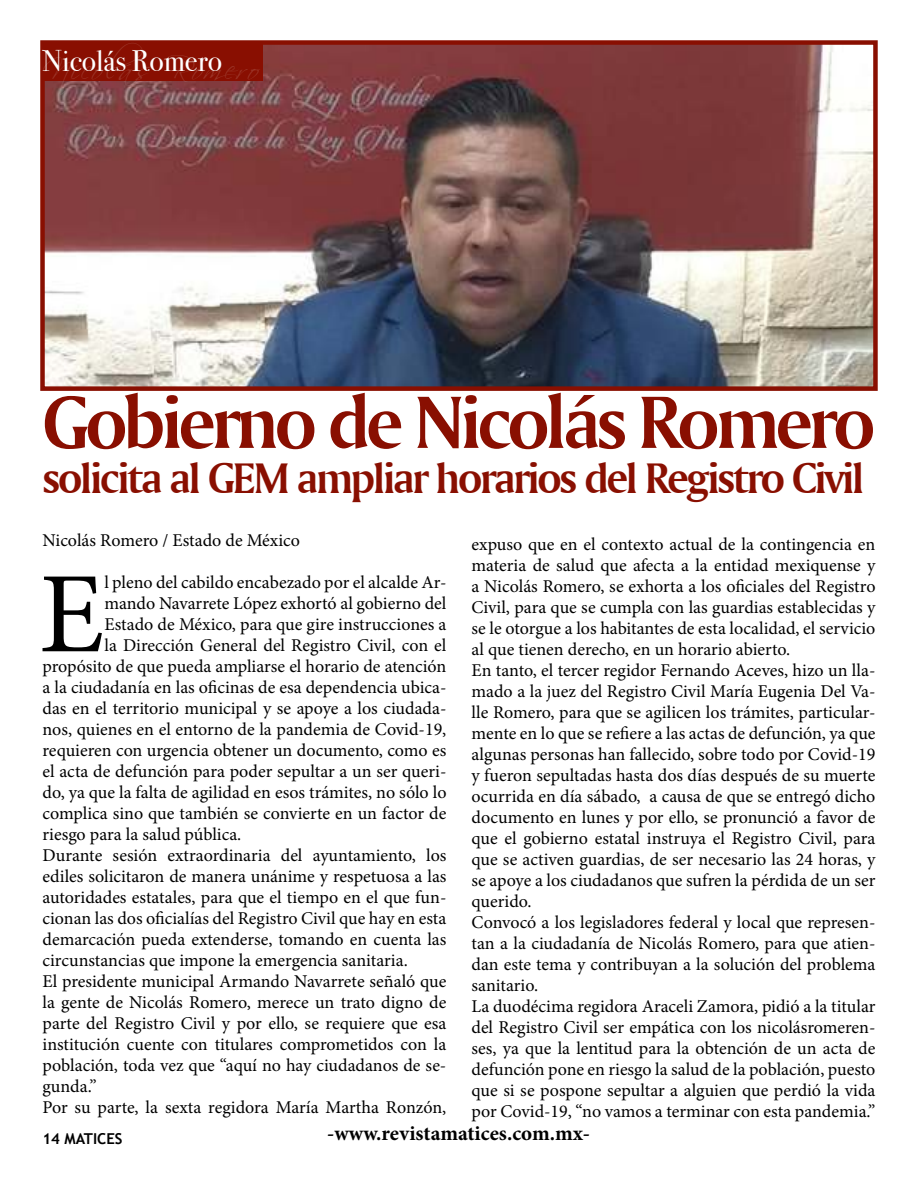
<style>
.page{position:relative;width:918px;height:1188px;background:#fff}
.page>*{position:absolute;margin:0;border:0;box-sizing:border-box;transform-origin:0 0}
.t1{font:114.9px "Minion Pro";color:#000}
.t2{font:78px "Amerigo BT Bold A";letter-spacing:-.05em;color:#890f01}
.t3{font:45px "Amerigo BT Bold A";letter-spacing:-.05em;color:#890f01}
.t4{font:30px "Bodoni Svty Two ITCTT";color:#fff}
.t5{font:30px "Scriptina";letter-spacing:.045em;color:#fff}
.t6{font:700 21px "Minion Pro";color:#000}
.t7{font:18px/21px "Minion Pro";color:#000}
.t8{font:700 15px "Trebuchet MS";color:#000}
</style>
<div class="page">
<hr style="left:917px;top:0;width:1px;height:179px;background:#2e1251">
<img style="left:45px;top:45px;width:828px;height:341px">
<div style="left:40px;top:40px;width:838px;height:351px;border:4px solid #890f01"></div>
<div style="left:43px;top:43px;width:220px;height:38px;background:#890f01"></div>
<h3 class="t5" style="left:43px;top:51px;width:217px">Nicolás Romero</h3>
<h3 class="t4" style="left:43px;top:48px;width:181px">Nicolás Romero</h3>
<h2 class="t2" style="left:43px;top:393px;width:834px">Gobierno de Nicolás Romero</h2>
<h3 class="t3" style="left:43px;top:461px;width:823px">solicita al GEM ampliar horarios del Registro Civil</h3>
<p class="t7" style="left:43px;top:531px;width:259px">Nicolás Romero / Estado de México</p>
<h1 class="t1" style="left:39px;top:558px;width:67px">E</h1>
<p class="t7" style="left:104px;top:573px;width:344px">l pleno del cabildo encabezado por el alcalde Ar-</p>
<p class="t7" style="left:104px;top:594px;width:343px">mando Navarrete López exhortó al gobierno del</p>
<p class="t7" style="left:104px;top:615px;width:344px">Estado de México, para que gire instrucciones a</p>
<p class="t7" style="left:104px;top:636px;width:343px">la Dirección General del Registro Civil, con el</p>
<p class="t7" style="left:43px;top:657px;width:405px">propósito de que pueda ampliarse el horario de atención</p>
<p class="t7" style="left:43px;top:678px;width:405px">a la ciudadanía en las oficinas de esa dependencia ubica-</p>
<p class="t7" style="left:43px;top:699px;width:405px">das en el territorio municipal y se apoye a los ciudada-</p>
<p class="t7" style="left:43px;top:720px;width:405px">nos, quienes en el entorno de la pandemia de Covid-19,</p>
<p class="t7" style="left:43px;top:741px;width:405px">requieren con urgencia obtener un documento, como es</p>
<p class="t7" style="left:43px;top:762px;width:405px">el acta de defunción para poder sepultar a un ser queri-</p>
<p class="t7" style="left:43px;top:783px;width:406px">do, ya que la falta de agilidad en esos trámites, no sólo lo</p>
<p class="t7" style="left:43px;top:804px;width:405px">complica sino que también se convierte en un factor de</p>
<p class="t7" style="left:43px;top:825px;width:200px">riesgo para la salud pública.</p>
<p class="t7" style="left:43px;top:846px;width:405px">Durante sesión extraordinaria del ayuntamiento, los</p>
<p class="t7" style="left:43px;top:867px;width:405px">ediles solicitaron de manera unánime y respetuosa a las</p>
<p class="t7" style="left:43px;top:888px;width:405px">autoridades estatales, para que el tiempo en el que fun-</p>
<p class="t7" style="left:43px;top:909px;width:405px">cionan las dos oficialías del Registro Civil que hay en esta</p>
<p class="t7" style="left:43px;top:930px;width:405px">demarcación pueda extenderse, tomando en cuenta las</p>
<p class="t7" style="left:43px;top:951px;width:367px">circunstancias que impone la emergencia sanitaria.</p>
<p class="t7" style="left:43px;top:972px;width:405px">El presidente municipal Armando Navarrete señaló que</p>
<p class="t7" style="left:43px;top:993px;width:405px">la gente de Nicolás Romero, merece un trato digno de</p>
<p class="t7" style="left:43px;top:1014px;width:405px">parte del Registro Civil y por ello, se requiere que esa</p>
<p class="t7" style="left:43px;top:1035px;width:405px">institución cuente con titulares comprometidos con la</p>
<p class="t7" style="left:43px;top:1056px;width:405px">población, toda vez que “aquí no hay ciudadanos de se-</p>
<p class="t7" style="left:43px;top:1077px;width:56px">gunda.”</p>
<p class="t7" style="left:43px;top:1098px;width:405px">Por su parte, la sexta regidora María Martha Ronzón,</p>
<p class="t7" style="left:472px;top:534px;width:406px">expuso que en el contexto actual de la contingencia en materia de salud que afecta a la entidad mexiquense y a Nicolás Romero, se exhorta a los oficiales del Registro Civil, para que se cumpla con las guardias establecidas y se le otorgue a los habitantes de esta localidad, el servicio al que tienen derecho, en un horario abierto.<br>En tanto, el tercer regidor Fernando Aceves, hizo un lla&shy;mado a la juez del Registro Civil María Eugenia Del Va&shy;lle Romero, para que se agilicen los trámites, particular&shy;mente en lo que se refiere a las actas de defunción, ya que algunas personas han fallecido, sobre todo por Covid-19 y fueron sepultadas hasta dos días después de su muerte ocurrida en día sábado, a causa de que se entregó dicho documento en lunes y por ello, se pronunció a favor de que el gobierno estatal instruya el Registro Civil, para que se activen guardias, de ser necesario las 24 horas, y se apoye a los ciudadanos que sufren la pérdida de un ser querido.<br>Convocó a los legisladores federal y local que represen&shy;tan a la ciudadanía de Nicolás Romero, para que atien&shy;dan este tema y contribuyan a la solución del problema sanitario.<br>La duodécima regidora Araceli Zamora, pidió a la titular del Registro Civil ser empática con los nicolásromeren&shy;ses, ya que la lentitud para la obtención de un acta de defunción pone en riesgo la salud de la población, puesto que si se pospone sepultar a alguien que perdió la vida por Covid-19, “no vamos a terminar con esta pandemia.”</p>
<p class="t8" style="left:43px;top:1130px;width:82px">14 MATICES</p>
<p class="t6" style="left:327px;top:1125px;width:264px">-www.revistamatices.com.mx-</p>
</div>
